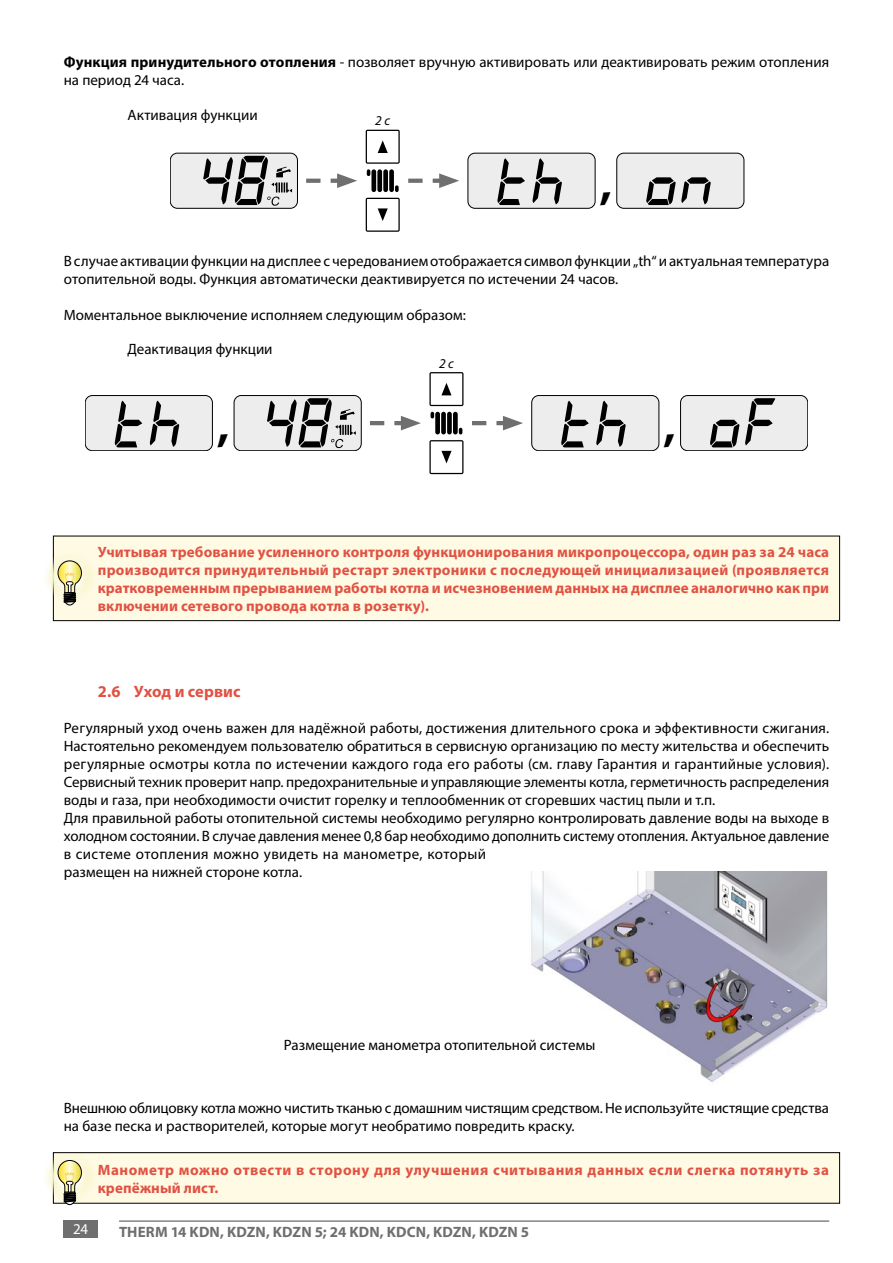
<style>
.page{position:relative;width:893px;height:1263px;background:#fff}
.page>*{position:absolute;margin:0;border:0;box-sizing:border-box;transform-origin:0 0}
.t1{font:700 45px "Myriad Pro";color:#000}
.t2{font:700 16.5px "Myriad Pro";letter-spacing:.005em;color:#e05243}
.t3{font:15px/18px "Myriad Pro";color:#000}
.t4{font:700 15px/18px "Myriad Pro";letter-spacing:.035em;color:#e05243;text-align:justify}
.t5{font:700 15px "Myriad Pro";letter-spacing:.005em;color:#706f6f}
.t6{font:15px "Myriad Pro";color:#fff}
.t7{font:italic 13.5px "Myriad Pro";color:#000}
.s1{font-weight:700}
</style>
<div class="page">
<div style="left:64px;top:1220px;width:34px;height:17px;background:#706f6f"></div>
<hr style="left:119px;top:1220px;width:710px;height:2px;background:#706f6f">
<img style="left:531px;top:872px;width:297px;height:210px">
<div style="left:53px;top:536px;width:787px;height:85px;background:#fffae4"></div>
<div style="left:53px;top:536px;width:787px;height:85px;border:1px solid #000"></div>
<img style="left:46px;top:554px;width:47px;height:48px">
<svg style="left:58px;top:561px;width:24px;height:44px"></svg>
<img style="left:59px;top:566px;width:22px;height:23px">
<div style="left:53px;top:1153px;width:787px;height:50px;background:#fffae4"></div>
<div style="left:53px;top:1152px;width:787px;height:51px;border:1px solid #000"></div>
<img style="left:46px;top:1154px;width:50px;height:48px">
<svg style="left:58px;top:1160px;width:24px;height:45px"></svg>
<img style="left:59px;top:1165px;width:22px;height:23px">
<div style="left:170px;top:153px;width:127px;height:55px;background:#ededed;border-radius:7px"></div>
<div style="left:170px;top:153px;width:128px;height:55px;border:1px solid #000;border-radius:7px"></div>
<svg style="left:203px;top:156px;width:89px;height:50px"></svg>
<svg style="left:366px;top:130px;width:34px;height:62px"></svg>
<svg style="left:366px;top:198px;width:34px;height:34px"></svg>
<div style="left:468px;top:153px;width:127px;height:55px;background:#ededed;border-radius:7px"></div>
<div style="left:468px;top:153px;width:127px;height:55px;border:1px solid #000;border-radius:7px"></div>
<svg style="left:497px;top:158px;width:28px;height:47px"></svg>
<svg style="left:532px;top:158px;width:30px;height:46px"></svg>
<div style="left:617px;top:153px;width:127px;height:55px;background:#ededed;border-radius:7px"></div>
<div style="left:617px;top:153px;width:127px;height:55px;border:1px solid #000;border-radius:7px"></div>
<svg style="left:646px;top:177px;width:65px;height:28px"></svg>
<div style="left:681px;top:395px;width:127px;height:56px;background:#ededed;border-radius:7px"></div>
<div style="left:680px;top:395px;width:128px;height:56px;border:1px solid #000;border-radius:7px"></div>
<svg style="left:710px;top:420px;width:29px;height:27px"></svg>
<svg style="left:745px;top:398px;width:30px;height:47px"></svg>
<div style="left:234px;top:395px;width:127px;height:56px;background:#ededed;border-radius:7px"></div>
<div style="left:234px;top:395px;width:127px;height:56px;border:1px solid #000;border-radius:7px"></div>
<svg style="left:267px;top:398px;width:89px;height:50px"></svg>
<svg style="left:431px;top:412px;width:31px;height:22px"></svg>
<svg style="left:429px;top:372px;width:34px;height:34px"></svg>
<svg style="left:429px;top:440px;width:34px;height:34px"></svg>
<div style="left:532px;top:395px;width:127px;height:56px;background:#ededed;border-radius:7px"></div>
<div style="left:531px;top:395px;width:128px;height:56px;border:1px solid #000;border-radius:7px"></div>
<svg style="left:561px;top:401px;width:28px;height:46px"></svg>
<svg style="left:596px;top:401px;width:30px;height:46px"></svg>
<svg style="left:306px;top:173px;width:51px;height:15px"></svg>
<svg style="left:370px;top:416px;width:51px;height:14px"></svg>
<svg style="left:408px;top:173px;width:51px;height:15px"></svg>
<svg style="left:472px;top:416px;width:51px;height:14px"></svg>
<div style="left:85px;top:395px;width:127px;height:56px;background:#ededed;border-radius:7px"></div>
<div style="left:85px;top:395px;width:128px;height:56px;border:1px solid #000;border-radius:7px"></div>
<svg style="left:115px;top:401px;width:27px;height:46px"></svg>
<svg style="left:150px;top:401px;width:29px;height:46px"></svg>
<p class="t3" style="left:64px;top:52px;width:767px"><span class="s1">Функция принудительного отопления</span> - позволяет вручную активировать или деактивировать режим отопления на период 24 часа.</p>
<p class="t3" style="left:128px;top:105px;width:132px">Активация функции</p>
<p class="t7" style="left:375px;top:113px;width:16px">2 с</p>
<h1 class="t1" style="left:600px;top:155px;width:13px">,</h1>
<p class="t3" style="left:64px;top:252px;width:767px">В случае активации функции на дисплее с чередованием отображается символ функции „th“ и актуальная температура отопительной воды. Функция автоматически деактивируется по истечении 24 часов.</p>
<p class="t3" style="left:64px;top:306px;width:404px">Моментальное выключение исполняем следующим образом:</p>
<p class="t3" style="left:128px;top:339px;width:147px">Деактивация функции</p>
<h1 class="t1" style="left:217px;top:397px;width:13px">,</h1>
<p class="t7" style="left:439px;top:355px;width:16px">2 с</p>
<h1 class="t1" style="left:664px;top:397px;width:13px">,</h1>
<p class="t4" style="left:98px;top:542px;width:733px">Учитывая требование усиленного контроля функционирования микропроцессора, один раз за 24 часа производится принудительный рестарт электроники с последующей инициализацией (проявляется кратковременным прерыванием работы котла и исчезновением данных на дисплее аналогично как при включении сетевого провода котла в розетку).</p>
<p class="t2" style="left:98px;top:681px;width:144px">2.6 Уход и сервис</p>
<p class="t3" style="left:64px;top:719px;width:767px">Регулярный уход очень важен для надёжной работы, достижения длительного срока и эффективности сжигания.<br>Настоятельно рекомендуем пользователю обратиться в сервисную организацию по месту жительства и обеспечить регулярные осмотры котла по истечении каждого года его работы (см. главу Гарантия и гарантийные условия).<br>Сервисный техник проверит напр. предохранительные и управляющие элементы котла, герметичность распределения воды и газа, при необходимости очистит горелку и теплообменник от сгоревших частиц пыли и т.п.<br>Для правильной работы отопительной системы необходимо регулярно контролировать давление воды на выходе в холодном состоянии. В случае давления менее 0,8 бар необходимо дополнить систему отопления. Актуальное давление в системе отопления можно увидеть на манометре, который<br>размещен на нижней стороне котла.</p>
<p class="t3" style="left:284px;top:1036px;width:313px">Размещение манометра отопительной системы</p>
<p class="t3" style="left:64px;top:1098px;width:767px">Внешнюю облицовку котла можно чистить тканью с домашним чистящим средством. Не используйте чистящие средства на базе песка и растворителей, которые могут необратимо повредить краску.</p>
<p class="t4" style="left:98px;top:1160px;width:733px">Манометр можно отвести в сторону для улучшения считывания данных если слегка потянуть за крепёжный лист.</p>
<p class="t6" style="left:73px;top:1220px;width:16px">24</p>
<p class="t5" style="left:119px;top:1222px;width:412px">THERM 14 KDN, KDZN, KDZN 5; 24 KDN, KDCN, KDZN, KDZN 5</p>
</div>
